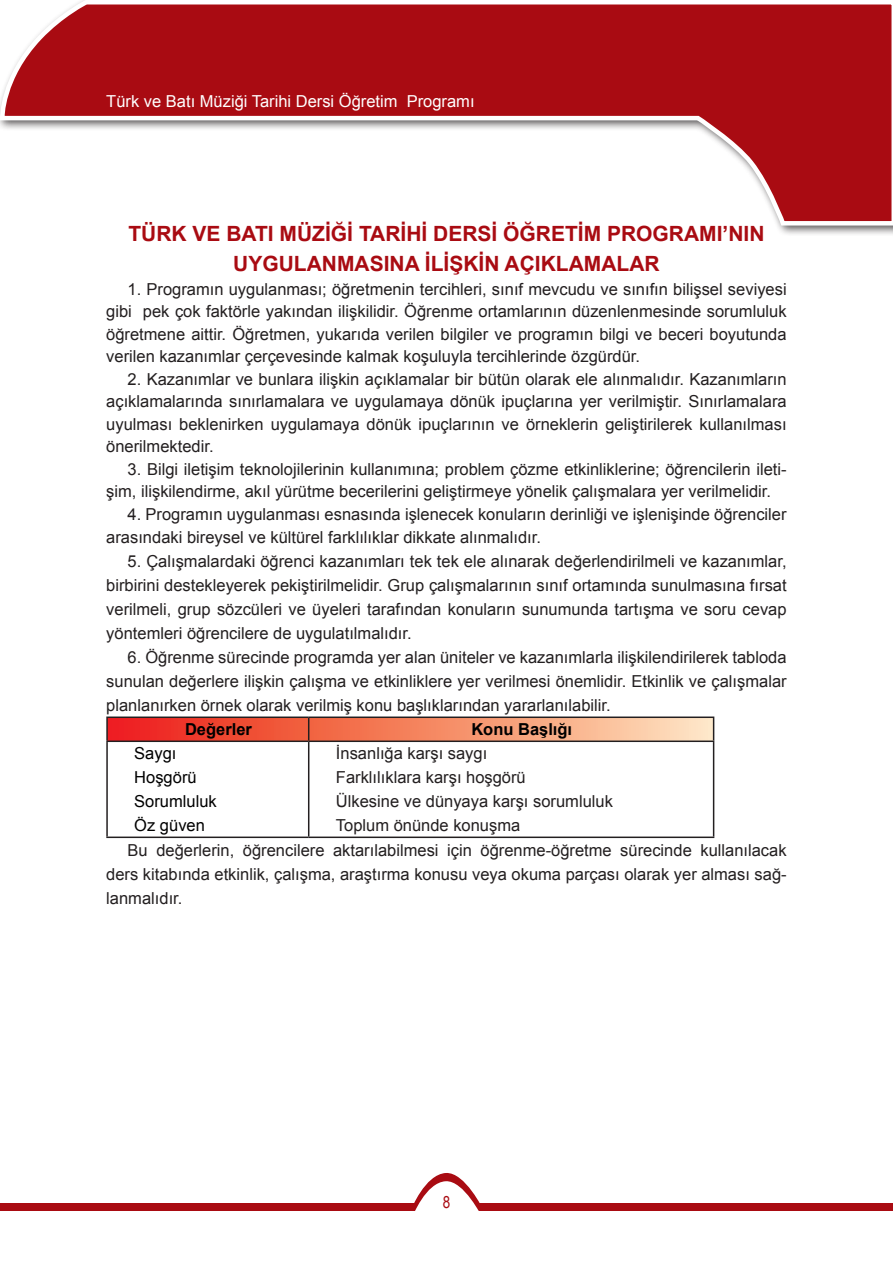
<style>
.page{position:relative;width:893px;height:1263px;background:#fff}
.page>*{position:absolute;margin:0;border:0;box-sizing:border-box;transform-origin:0 0}
.BAŞLIK{font:700 21px "Arial";color:#a90b12}
.ana_metin{font:16.5px/22.5px "Arial";color:#231f20;text-align:justify}
.t1{font:16.5px "Arial";color:#fff}
.mavi_koyu{font:16.5px "Arial";color:#000}
.mavi_koyu-2{font:700 16.5px "Arial";color:#000}
.t2{font:16.5px "Arial Narrow";color:#a90b12}
</style>
<div class="page">
<svg style="left:414px;top:1173px;width:66px;height:38px"></svg>
<div style="left:0;top:0;width:893px;height:237px;background:#231f20;opacity:.75"></div>
<svg style="left:0;top:0;width:893px;height:228px"></svg>
<div style="left:1px;top:1203px;width:414px;height:8px;background:#a90b12"></div>
<div style="left:480px;top:1203px;width:413px;height:8px;background:#a90b12"></div>
<hr style="left:106px;top:716px;width:203px;height:2px;background:#231f20">
<hr style="left:106px;top:718px;width:2px;height:22px;background:#231f20">
<hr style="left:309px;top:716px;width:405px;height:2px;background:#231f20">
<svg style="left:107px;top:717px;width:607px;height:23px;background:#ea7c60"></svg>
<hr style="left:106px;top:740px;width:203px;height:2px;background:#231f20">
<hr style="left:106px;top:742px;width:2px;height:94px;background:#231f20">
<hr style="left:309px;top:740px;width:405px;height:2px;background:#231f20">
<hr style="left:308px;top:742px;width:1px;height:94px;background:#231f20">
<hr style="left:713px;top:742px;width:1px;height:94px;background:#231f20">
<hr style="left:106px;top:836px;width:203px;height:2px;background:#231f20">
<hr style="left:309px;top:836px;width:405px;height:2px;background:#231f20">
<p class="t1" style="left:106px;top:91px;width:370px">Türk ve Batı Müziği Tarihi Dersi Öğretim Programı</p>
<p class="BAŞLIK" style="left:128px;top:219px;width:638px">TÜRK VE BATI MÜZİĞİ TARİHİ DERSİ ÖĞRETİM PROGRAMI’NIN</p>
<p class="BAŞLIK" style="left:233px;top:249px;width:428px">UYGULANMASINA İLİŞKİN AÇIKLAMALAR</p>
<p class="ana_metin" style="left:106px;top:278px;width:682px;text-indent:21px">1. Programın uygulanması; öğretmenin tercihleri, sınıf mevcudu ve sınıfın bilişsel seviyesi gibi pek çok faktörle yakından ilişkilidir. Öğrenme ortamlarının düzenlenmesinde sorumluluk öğretmene aittir. Öğretmen, yukarıda verilen bilgiler ve programın bilgi ve beceri boyutunda verilen kazanımlar çerçevesinde kalmak koşuluyla tercihlerinde özgürdür.</p>
<p class="ana_metin" style="left:106px;top:368px;width:682px;text-indent:21px">2. Kazanımlar ve bunlara ilişkin açıklamalar bir bütün olarak ele alınmalıdır. Kazanımların açıklamalarında sınırlamalara ve uygulamaya dönük ipuçlarına yer verilmiştir. Sınırlamalara uyulması beklenirken uygulamaya dönük ipuçlarının ve örneklerin geliştirilerek kullanılması önerilmektedir.</p>
<p class="ana_metin" style="left:106px;top:458px;width:682px;text-indent:21px">3. Bilgi iletişim teknolojilerinin kullanımına; problem çözme etkinliklerine; öğrencilerin ileti&shy;şim, ilişkilendirme, akıl yürütme becerilerini geliştirmeye yönelik çalışmalara yer verilmelidir.</p>
<p class="ana_metin" style="left:106px;top:503px;width:682px;text-indent:21px">4. Programın uygulanması esnasında işlenecek konuların derinliği ve işlenişinde öğrenciler arasındaki bireysel ve kültürel farklılıklar dikkate alınmalıdır.</p>
<p class="ana_metin" style="left:106px;top:549px;width:682px;line-height:24px;text-indent:21px">5. Çalışmalardaki öğrenci kazanımları tek tek ele alınarak değerlendirilmeli ve kazanımlar, birbirini destekleyerek pekiştirilmelidir. Grup çalışmalarının sınıf ortamında sunulmasına fırsat verilmeli, grup sözcüleri ve üyeleri tarafından konuların sunumunda tartışma ve soru cevap yöntemleri öğrencilere de uygulatılmalıdır.</p>
<p class="ana_metin" style="left:106px;top:645px;width:682px;line-height:24px;text-indent:21px">6. Öğrenme sürecinde programda yer alan üniteler ve kazanımlarla ilişkilendirilerek tabloda sunulan değerlere ilişkin çalışma ve etkinliklere yer verilmesi önemlidir. Etkinlik ve çalışmalar planlanırken örnek olarak verilmiş konu başlıklarından yararlanılabilir.</p>
<p class="mavi_koyu-2" style="left:185px;top:718px;width:68px">Değerler</p>
<p class="mavi_koyu-2" style="left:471px;top:718px;width:102px">Konu Başlığı</p>
<p class="mavi_koyu" style="left:134px;top:743px;width:44px">Saygı</p>
<p class="mavi_koyu" style="left:134px;top:767px;width:64px">Hoşgörü</p>
<p class="mavi_koyu" style="left:134px;top:791px;width:84px">Sorumluluk</p>
<p class="mavi_koyu" style="left:134px;top:815px;width:72px">Öz güven</p>
<p class="ana_metin" style="left:336px;top:742px;width:153px">İnsanlığa karşı saygı</p>
<p class="ana_metin" style="left:336px;top:766px;width:191px">Farklılıklara karşı hoşgörü</p>
<p class="ana_metin" style="left:336px;top:790px;width:278px">Ülkesine ve dünyaya karşı sorumluluk</p>
<p class="ana_metin" style="left:336px;top:814px;width:186px">Toplum önünde konuşma</p>
<p class="ana_metin" style="left:106px;top:838px;width:682px;line-height:24px;text-indent:21px">Bu değerlerin, öğrencilere aktarılabilmesi için öğrenme-öğretme sürecinde kullanılacak ders kitabında etkinlik, çalışma, araştırma konusu veya okuma parçası olarak yer alması sağ&shy;lanmalıdır.</p>
<p class="t2" style="left:443px;top:1190px;width:9px">8</p>
</div>
